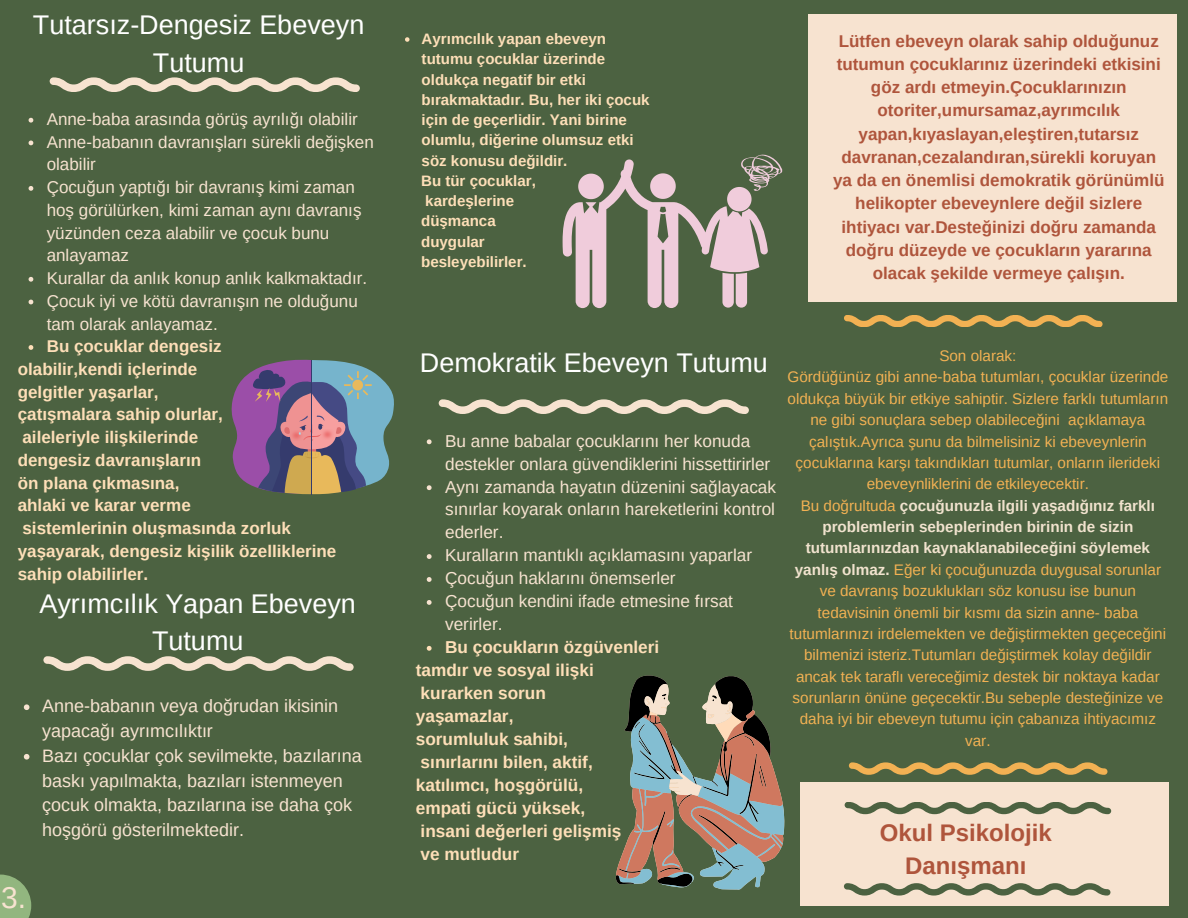
<style>
.page{position:relative;width:1188px;height:918px;background:#4c6241}
.page>*{position:absolute;margin:0;border:0;box-sizing:border-box;transform-origin:0 0}
.t1{font:30px "Arimo";color:#f7e3d0}
.t2{font:27px/37.2px "Arimo";color:#fff;text-align:center}
.t3{font:700 24px/32.7px "Arimo";color:#af553c;text-align:center}
.t4{font:18px/24.8px "Arimo";color:#f7e3d0}
.t5{font:17.25px/23px "Arimo";color:#f7e3d0}
.t6{font:700 17.25px "Arimo";color:#fedfb8}
.t7{font:700 17.1px/23.2px "Arimo";color:#af553c;text-align:center}
.t8{font:16.95px/22.8px "Arimo";color:#f7e3d0}
.t9{font:700 16.95px/22.8px "Arimo";color:#fedfb8}
.t10{font:15.3px/21.3px "Arimo";color:#f2b153;text-align:center}
.t11{font:700 15.15px/20.2px "Arimo";color:#fedfb8}
.s1{font-weight:700;color:#f1e3ce}
</style>
<div class="page">
<svg style="left:50px;top:78px;width:310px;height:13px"></svg>
<svg style="left:43px;top:657px;width:311px;height:13px"></svg>
<svg style="left:439px;top:400px;width:310px;height:13px"></svg>
<svg style="left:29px;top:118px;width:4px;height:5px"></svg>
<svg style="left:29px;top:141px;width:4px;height:4px"></svg>
<svg style="left:29px;top:186px;width:4px;height:5px"></svg>
<svg style="left:29px;top:277px;width:4px;height:5px"></svg>
<svg style="left:29px;top:300px;width:4px;height:4px"></svg>
<svg style="left:29px;top:345px;width:4px;height:5px"></svg>
<svg style="left:427px;top:439px;width:5px;height:5px"></svg>
<svg style="left:427px;top:485px;width:5px;height:5px"></svg>
<svg style="left:427px;top:554px;width:5px;height:5px"></svg>
<svg style="left:427px;top:577px;width:5px;height:5px"></svg>
<svg style="left:427px;top:600px;width:5px;height:5px"></svg>
<svg style="left:427px;top:646px;width:5px;height:5px"></svg>
<svg style="left:616px;top:675px;width:168px;height:215px"></svg>
<svg style="left:844px;top:315px;width:259px;height:11px"></svg>
<svg style="left:563px;top:154px;width:220px;height:154px"></svg>
<div style="left:808px;top:14px;width:369px;height:288px;background:#f7e3d0"></div>
<div style="left:800px;top:782px;width:369px;height:124px;background:#f7e3d0"></div>
<svg style="left:845px;top:802px;width:266px;height:12px"></svg>
<svg style="left:844px;top:884px;width:266px;height:12px"></svg>
<svg style="left:849px;top:763px;width:258px;height:11px"></svg>
<svg style="left:0;top:875px;width:31px;height:43px"></svg>
<svg style="left:231px;top:359px;width:163px;height:135px;background:#80758c"></svg>
<svg style="left:24px;top:704px;width:5px;height:6px"></svg>
<svg style="left:24px;top:754px;width:5px;height:6px"></svg>
<svg style="left:405px;top:37px;width:5px;height:5px"></svg>
<p class="t2" style="left:33px;top:6px;width:333px">Tutarsız-Dengesiz Ebeveyn<br>Tutumu</p>
<p class="t8" style="left:47px;top:108px;width:313px">Anne-baba arasında görüş ayrılığı olabilir</p>
<p class="t8" style="left:47px;top:130px;width:329px">Anne-babanın davranışları sürekli değişken olabilir</p>
<p class="t8" style="left:47px;top:176px;width:316px">Çocuğun yaptığı bir davranış kimi zaman hoş görülürken, kimi zaman aynı davranış yüzünden ceza alabilir ve çocuk bunu anlayamaz</p>
<p class="t8" style="left:47px;top:267px;width:322px">Kurallar da anlık konup anlık kalkmaktadır.</p>
<p class="t8" style="left:47px;top:290px;width:313px">Çocuk iyi ve kötü davranışın ne olduğunu tam olarak anlayamaz.</p>
<p class="t9" style="left:47px;top:335px;width:176px">Bu çocuklar dengesiz</p>
<p class="t9" style="left:18px;top:358px;width:181px">olabilir,kendi içlerinde</p>
<p class="t9" style="left:18px;top:380px;width:142px">gelgitler yaşarlar,</p>
<p class="t9" style="left:18px;top:403px;width:207px">çatışmalara sahip olurlar,</p>
<p class="t9" style="left:23px;top:426px;width:177px">aileleriyle ilişkilerinde</p>
<p class="t9" style="left:18px;top:449px;width:185px">dengesiz davranışların</p>
<p class="t9" style="left:18px;top:471px;width:163px">ön plana çıkmasına,</p>
<p class="t9" style="left:18px;top:494px;width:175px">ahlaki ve karar verme</p>
<p class="t9" style="left:18px;top:517px;width:320px">sistemlerinin oluşmasında zorluk yaşayarak, dengesiz kişilik özelliklerine sahip olabilirler.</p>
<p class="t2" style="left:39px;top:585px;width:318px">Ayrımcılık Yapan Ebeveyn<br>Tutumu</p>
<p class="t4" style="left:42px;top:694px;width:298px">Anne-babanın veya doğrudan ikisinin yapacağı ayrımcılıktır</p>
<p class="t4" style="left:42px;top:743px;width:321px">Bazı çocuklar çok sevilmekte, bazılarına baskı yapılmakta, bazıları istenmeyen çocuk olmakta, bazılarına ise daha çok hoşgörü gösterilmektedir.</p>
<p class="t1" style="left:1px;top:881px;width:26px">3.</p>
<p class="t11" style="left:422px;top:29px;width:229px">Ayrımcılık yapan ebeveyn tutumu çocuklar üzerinde oldukça negatif bir etki bırakmaktadır. Bu, her iki çocuk için de geçerlidir. Yani birine olumlu, diğerine olumsuz etki söz konusu değildir.</p>
<p class="t11" style="left:421px;top:170px;width:116px">Bu tür çocuklar,</p>
<p class="t11" style="left:425px;top:191px;width:90px">kardeşlerine</p>
<p class="t11" style="left:421px;top:211px;width:76px">düşmanca</p>
<p class="t11" style="left:421px;top:231px;width:65px">duygular</p>
<p class="t11" style="left:421px;top:251px;width:107px">besleyebilirler.</p>
<p class="t7" style="left:833px;top:29px;width:333px">Lütfen ebeveyn olarak sahip olduğunuz tutumun çocuklarınız üzerindeki etkisini göz ardı etmeyin.Çocuklarınızın otoriter,umursamaz,ayrımcılık yapan,kıyaslayan,eleştiren,tutarsız davranan,cezalandıran,sürekli koruyan ya da en önemlisi demokratik görünümlü helikopter ebeveynlere değil sizlere ihtiyacı var.Desteğinizi doğru zamanda doğru düzeyde ve çocukların yararına olacak şekilde vermeye çalışın.</p>
<p class="t2" style="left:420px;top:344px;width:349px">Demokratik Ebeveyn Tutumu</p>
<p class="t10" style="left:939px;top:345px;width:79px">Son olarak:</p>
<p class="t10" style="left:788px;top:366px;width:382px">Gördüğünüz gibi anne-baba tutumları, çocuklar üzerinde oldukça büyük bir etkiye sahiptir. Sizlere farklı tutumların ne gibi sonuçlara sebep olabileceğini açıklamaya çalıştık.Ayrıca şunu da bilmelisiniz ki ebeveynlerin çocuklarına karşı takındıkları tutumlar, onların ilerideki ebeveynliklerini de etkileyecektir.</p>
<p class="t10" style="left:790px;top:495px;width:378px">Bu doğrultuda <span class="s1">çocuğunuzla ilgili yaşadığınız farklı problemlerin sebeplerinden birinin de sizin tutumlarınızdan kaynaklanabileceğini söylemek yanlış olmaz.</span> Eğer ki çocuğunuzda duygusal sorunlar ve davranış bozuklukları söz konusu ise bunun tedavisinin önemli bir kısmı da sizin anne- baba tutumlarınızı irdelemekten ve değiştirmekten geçeceğini bilmenizi isteriz.Tutumları değiştirmek kolay değildir ancak tek taraflı vereceğimiz destek bir noktaya kadar sorunların önüne geçecektir.Bu sebeple desteğinize ve daha iyi bir ebeveyn tutumu için çabanıza ihtiyacımız var.</p>
<p class="t5" style="left:445px;top:429px;width:327px">Bu anne babalar çocuklarını her konuda destekler onlara güvendiklerini hissettirirler</p>
<p class="t5" style="left:445px;top:475px;width:333px;text-align:justify">Aynı zamanda hayatın düzenini sağlayacak sınırlar koyarak onların hareketlerini kontrol ederler.</p>
<p class="t5" style="left:445px;top:544px;width:309px">Kuralların mantıklı açıklamasını yaparlar</p>
<p class="t5" style="left:445px;top:567px;width:232px">Çocuğun haklarını önemserler</p>
<p class="t5" style="left:445px;top:590px;width:289px">Çocuğun kendini ifade etmesine fırsat verirler.</p>
<p class="t6" style="left:445px;top:638px;width:216px">Bu çocukların özgüvenleri</p>
<p class="t6" style="left:416px;top:660px;width:179px">tamdır ve sosyal ilişki</p>
<p class="t6" style="left:421px;top:683px;width:127px">kurarken sorun</p>
<p class="t6" style="left:416px;top:706px;width:99px">yaşamazlar,</p>
<p class="t6" style="left:416px;top:729px;width:154px">sorumluluk sahibi,</p>
<p class="t6" style="left:421px;top:752px;width:174px">sınırlarını bilen, aktif,</p>
<p class="t6" style="left:416px;top:775px;width:169px">katılımcı, hoşgörülü,</p>
<p class="t6" style="left:416px;top:798px;width:171px">empati gücü yüksek,</p>
<p class="t6" style="left:421px;top:821px;width:202px">insani değerleri gelişmiş</p>
<p class="t6" style="left:421px;top:844px;width:100px">ve mutludur</p>
<p class="t3" style="left:880px;top:817px;width:174px">Okul Psikolojik<br>Danışmanı</p>
</div>
